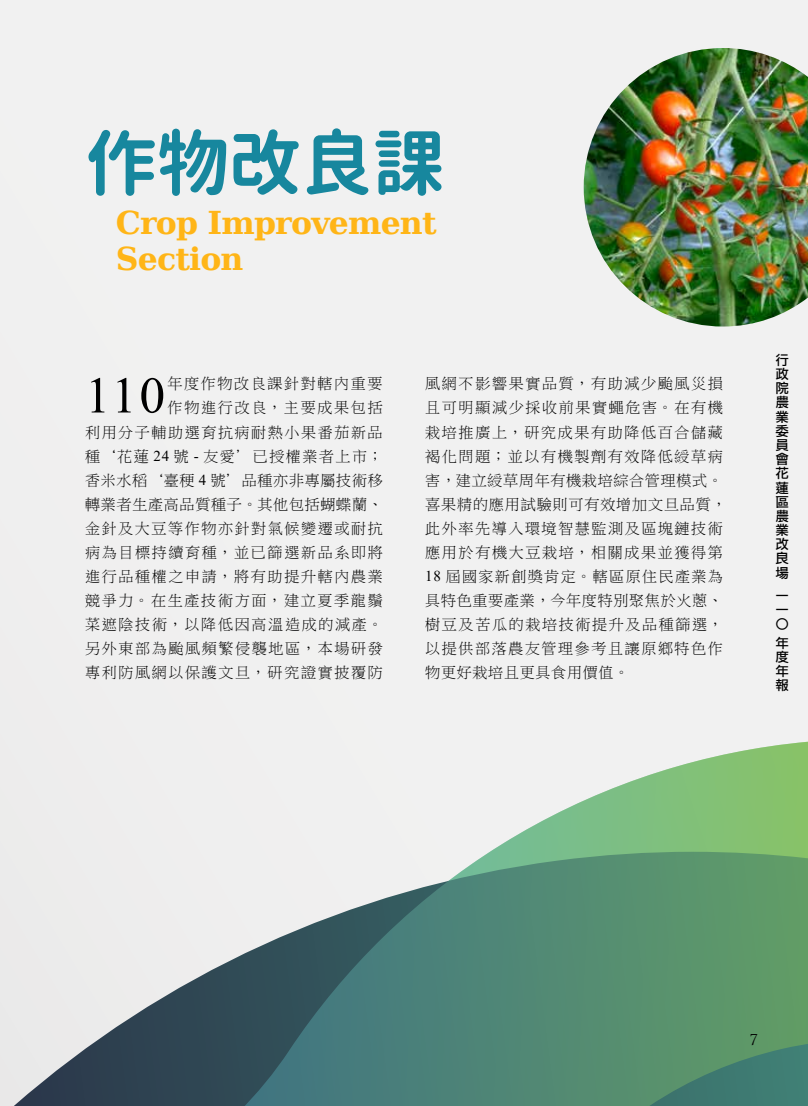
<style>
.page{position:relative;width:808px;height:1106px;background:#f1f1f1}
.page>*{position:absolute;margin:0;border:0;box-sizing:border-box;transform-origin:0 0}
.t1{font:72px "Gen Jyuu Gothic X P Bold";color:#17879e}
.t2{font:51.15px "Times New Roman";color:#000}
.t3{font:700 31.5px/36px "DejaVu Serif";letter-spacing:-.025em;color:#ffb517}
.t4{font:15px/24px "Ming Lt HKSCS UNI H";letter-spacing:.11em;color:#000;text-align:right}
.t5{font:14.55px "Trajan Pro";color:#000}
.t6{font:13.5px/14.1px "DF Li Hei Md HK BF";color:#000;text-align:justify}
.s1{font-family:"Times New Roman"}
</style>
<div class="page">
<svg style="left:13px;top:741px;width:795px;height:365px"></svg>
<img style="left:584px;top:48px;width:224px;height:278px">
<h1 class="t1" style="left:85px;top:110px;width:361px">作物改良課</h1>
<h3 class="t3" style="left:116px;top:204px;width:322px">Crop Improvement<br>Section</h3>
<p class="t4" style="left:85px;top:372px;width:299px">年度作物改良課針對轄內重要<br>作物進行改良，主要成果包括<br>利用分子輔助選育抗病耐熱小果番茄新品種‘花蓮 <span class="s1">24</span> 號 <span class="s1">-</span> 友愛’已授權業者上市；香米水稻｀臺稉 <span class="s1">4</span> 號’品種亦非專屬技術移轉業者生產高品質種子。其他包括蝴蝶蘭、金針及大豆等作物亦針對氣候變遷或耐抗病為目標持續育種，並已篩選新品系即將進行品種權之申請，將有助提升轄內農業競爭力。在生產技術方面，建立夏季龍鬚菜遮陰技術，以降低因高溫造成的減產。另外東部為颱風頻繁侵襲地區，本場研發專利防風網以保護文旦，研究證實披覆防</p>
<p class="t4" style="left:425px;top:372px;width:303px;text-align:left">風網不影響果實品質，有助減少颱風災損且可明顯減少採收前果實蠅危害。在有機栽培推廣上，研究成果有助降低百合儲藏褐化問題；並以有機製劑有效降低綬草病害，建立綬草周年有機栽培綜合管理模式。喜果精的應用試驗則可有效增加文旦品質，此外率先導入環境智慧監測及區塊鏈技術應用於有機大豆栽培，相關成果並獲得第<br><span class="s1">18</span> 屆國家新創獎肯定。轄區原住民產業為具特色重要產業，今年度特別聚焦於火蔥、樹豆及苦瓜的栽培技術提升及品種篩選，以提供部落農友管理參考且讓原鄉特色作物更好栽培且更具食用價值。</p>
<h2 class="t2" style="left:85px;top:359px;width:82px">110</h2>
<p class="t6" style="left:775px;top:353px;width:15px">行政院農業委員會花蓮區農業改良場</p>
<p class="t6" style="left:775px;top:588px;width:14px">一一〇</p>
<p class="t6" style="left:775px;top:635px;width:15px">年度年報</p>
<p class="t5" style="left:749px;top:1030px;width:10px">7</p>
</div>
